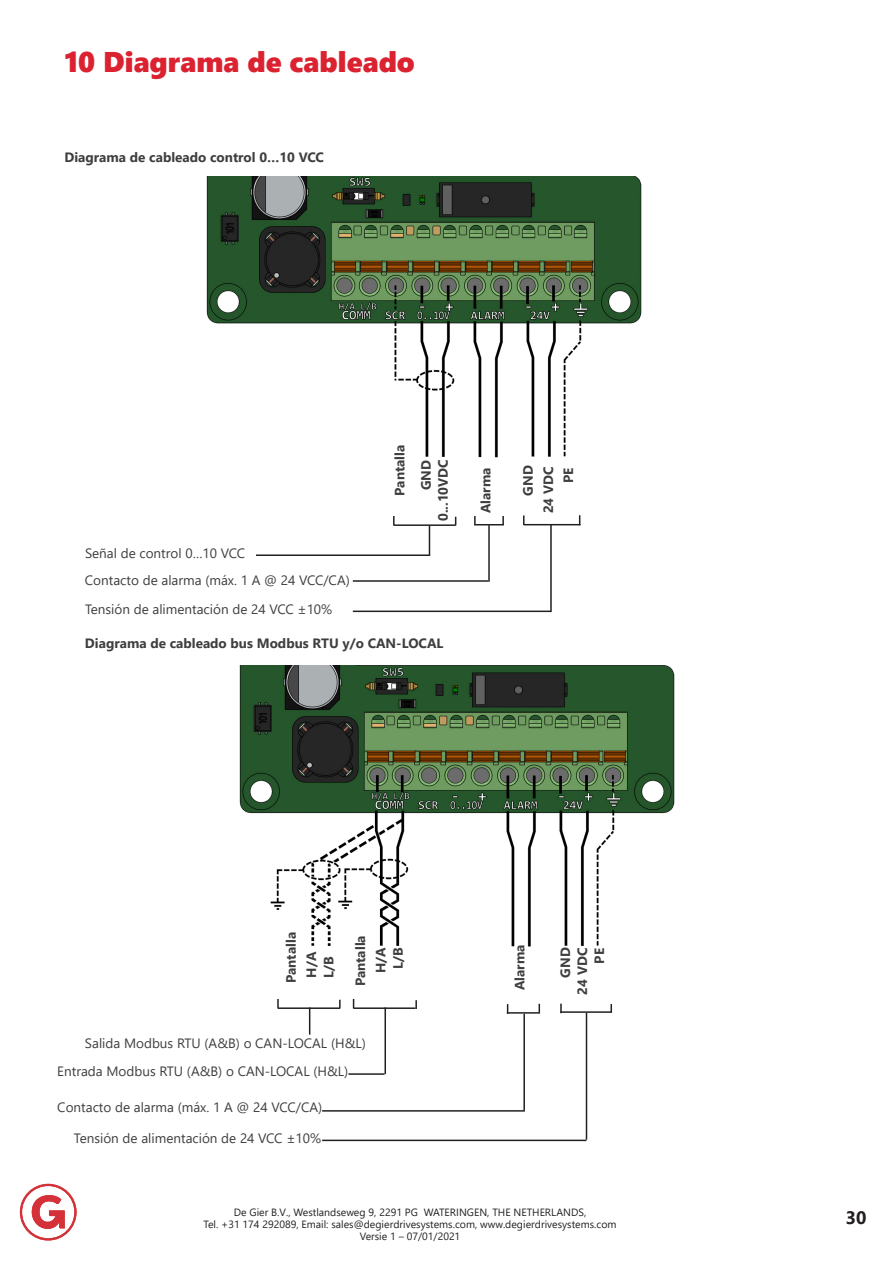
<style>
.page{position:relative;width:893px;height:1263px;background:#fff}
.page>*{position:absolute;margin:0;border:0;box-sizing:border-box;transform-origin:0 0}
.Kop{font:28.5px "Segoe UI Black";color:#db2230}
.t1{font:700 18px "Segoe UI";color:#231f20}
.Tekst{font:13.5px "Segoe UI";color:#3e3e3f}
.Tekst-2{font:700 13.5px "Segoe UI";color:#3e3e3f}
.t2{font:10.5px/12px "Segoe UI";color:#231f20;text-align:center}
</style>
<div class="page">
<svg style="left:20px;top:1184px;width:57px;height:56px"></svg>
<img style="left:206px;top:177px;width:436px;height:281px">
<svg style="left:393px;top:516px;width:2px;height:9px"></svg>
<hr style="left:394px;top:524px;width:62px;height:2px;background:#231f20">
<hr style="left:429px;top:525px;width:1px;height:30px;background:#231f20">
<hr style="left:256px;top:554px;width:174px;height:2px;background:#231f20">
<hr style="left:474px;top:524px;width:30px;height:1px;background:#231f20">
<hr style="left:488px;top:525px;width:2px;height:57px;background:#231f20">
<svg style="left:474px;top:516px;width:2px;height:8px"></svg>
<svg style="left:502px;top:516px;width:2px;height:8px"></svg>
<hr style="left:353px;top:580px;width:135px;height:2px;background:#231f20">
<hr style="left:524px;top:524px;width:56px;height:1px;background:#231f20">
<hr style="left:550px;top:524px;width:2px;height:88px;background:#231f20">
<hr style="left:353px;top:610px;width:198px;height:2px;background:#231f20">
<img style="left:239px;top:666px;width:436px;height:281px">
<svg style="left:277px;top:999px;width:2px;height:9px"></svg>
<hr style="left:278px;top:1007px;width:62px;height:2px;background:#231f20">
<svg style="left:339px;top:1000px;width:2px;height:8px"></svg>
<svg style="left:415px;top:1000px;width:2px;height:9px"></svg>
<svg style="left:538px;top:1004px;width:2px;height:8px"></svg>
<svg style="left:309px;top:1007px;width:1px;height:28px"></svg>
<hr style="left:354px;top:1007px;width:61px;height:2px;background:#231f20">
<hr style="left:507px;top:1012px;width:33px;height:2px;background:#231f20">
<hr style="left:384px;top:1007px;width:2px;height:67px;background:#231f20">
<hr style="left:523px;top:1014px;width:2px;height:96px;background:#231f20">
<hr style="left:322px;top:1110px;width:203px;height:1px;background:#231f20">
<hr style="left:322px;top:1139px;width:264px;height:2px;background:#231f20">
<hr style="left:348px;top:1073px;width:36px;height:2px;background:#231f20">
<svg style="left:610px;top:1004px;width:2px;height:9px"></svg>
<svg style="left:560px;top:1004px;width:2px;height:7px"></svg>
<hr style="left:560px;top:1011px;width:51px;height:2px;background:#231f20">
<hr style="left:586px;top:1013px;width:1px;height:126px;background:#231f20">
<p class="Kop" style="left:64px;top:41px;width:352px">10 Diagrama de cableado</p>
<p class="Tekst-2" style="left:64px;top:144px;width:261px">Diagrama de cableado control 0…10 VCC</p>
<p class="Tekst" style="left:85px;top:540px;width:162px">Señal de control 0…10 VCC</p>
<p class="Tekst" style="left:85px;top:567px;width:266px">Contacto de alarma (máx. 1 A @ 24 VCC/CA)</p>
<p class="Tekst" style="left:85px;top:596px;width:249px">Tensión de alimentación de 24 VCC ±10%</p>
<p class="Tekst-2" style="left:387px;top:495px;width:52px;rotate:-90deg">Pantalla</p>
<p class="Tekst-2" style="left:430px;top:521px;width:63px;rotate:-90deg">0...10VDC</p>
<p class="Tekst-2" style="left:413px;top:490px;width:32px;rotate:-90deg">GND</p>
<p class="Tekst-2" style="left:85px;top:630px;width:360px">Diagrama de cableado bus Modbus RTU y/o CAN-LOCAL</p>
<p class="Tekst-2" style="left:473px;top:513px;width:47px;rotate:-90deg">Alarma</p>
<p class="Tekst-2" style="left:515px;top:495px;width:32px;rotate:-90deg">GND</p>
<p class="Tekst-2" style="left:535px;top:513px;width:48px;rotate:-90deg">24 VDC</p>
<p class="Tekst-2" style="left:556px;top:483px;width:17px;rotate:-90deg">PE</p>
<p class="Tekst-2" style="left:278px;top:983px;width:52px;rotate:-90deg">Pantalla</p>
<p class="Tekst-2" style="left:298px;top:977px;width:27px;rotate:-90deg">H/A</p>
<p class="Tekst-2" style="left:316px;top:977px;width:23px;rotate:-90deg">L/B</p>
<p class="Tekst-2" style="left:348px;top:986px;width:52px;rotate:-90deg">Pantalla</p>
<p class="Tekst-2" style="left:368px;top:973px;width:27px;rotate:-90deg">H/A</p>
<p class="Tekst-2" style="left:385px;top:969px;width:23px;rotate:-90deg">L/B</p>
<p class="Tekst" style="left:85px;top:1030px;width:282px">Salida Modbus RTU (A&amp;B) o CAN-LOCAL (H&amp;L)</p>
<p class="Tekst" style="left:57px;top:1059px;width:292px">Entrada Modbus RTU (A&amp;B) o CAN-LOCAL (H&amp;L)</p>
<p class="Tekst" style="left:57px;top:1095px;width:266px">Contacto de alarma (máx. 1 A @ 24 VCC/CA)</p>
<p class="Tekst" style="left:74px;top:1125px;width:249px">Tensión de alimentación de 24 VCC ±10%</p>
<p class="Tekst-2" style="left:507px;top:990px;width:47px;rotate:-90deg">Alarma</p>
<p class="Tekst-2" style="left:553px;top:977px;width:32px;rotate:-90deg">GND</p>
<p class="Tekst-2" style="left:570px;top:994px;width:48px;rotate:-90deg">24 VDC</p>
<p class="Tekst-2" style="left:587px;top:964px;width:17px;rotate:-90deg">PE</p>
<p class="t2" style="left:204px;top:1206px;width:415px">De Gier B.V., Westlandseweg 9, 2291 PG WATERINGEN, THE NETHERLANDS,<br>Tel. +31 174 292089, Email: sales@degierdrivesystems.com, www.degierdrivesystems.com<br>Versie 1 – 07/01/2021</p>
<h2 class="t1" style="left:846px;top:1201px;width:22px">30</h2>
</div>
